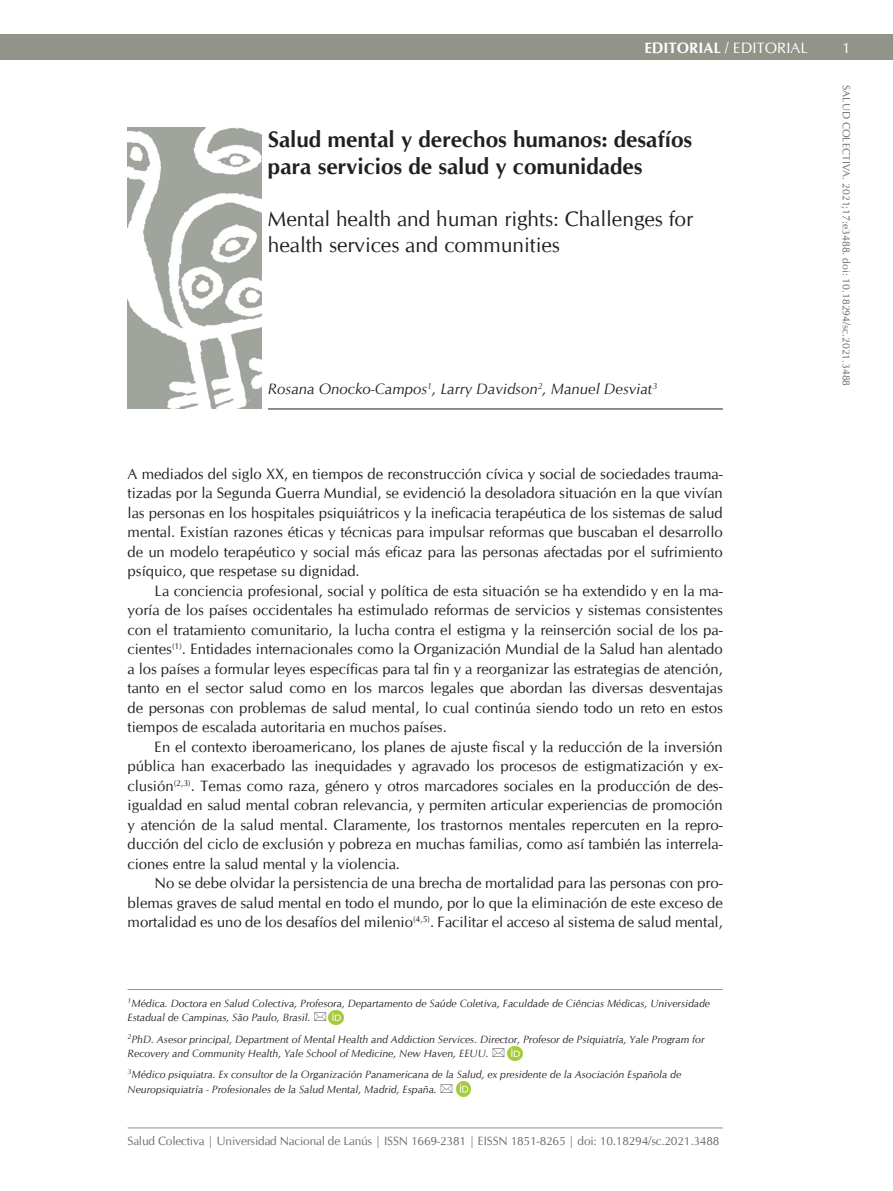
<style>
.page{position:relative;width:893px;height:1191px;background:#fff}
.page>*{position:absolute;margin:0;border:0;box-sizing:border-box;transform-origin:0 0}
.t1{font:700 22.5px/27px "CG Omega";color:#231f20}
.t2{font:21px/25.2px "CG Omega";color:#231f20}
.t3{font:15px/19.5px "CG Omega";color:#231f20;text-align:justify}
.t4{font:italic 15px "CG Omega";color:#231f20}
.t5{font:700 15px "CG Omega";color:#fff}
.t6{font:15px "CG Omega";color:#fff}
.t7{font:12px "CG Omega";letter-spacing:-.015em;color:#6c6d70}
.t8{font:italic 10.5px/14.4px "CG Omega";color:#231f20}
.t9{font:10.5px "CG Omega";color:#6c6d70}
.s1{font-weight:400}
</style>
<div class="page">
<div style="left:0;top:34px;width:893px;height:26px;background:#939389"></div>
<img style="left:128px;top:128px;width:133px;height:280px">
<hr style="left:128px;top:1127px;width:595px;height:1px;background:#939389">
<hr style="left:268px;top:409px;width:455px;height:1px;background:#231f20">
<hr style="left:128px;top:989px;width:595px;height:1px;background:#939598">
<img style="left:329px;top:1010px;width:14px;height:14px">
<img style="left:507px;top:1046px;width:15px;height:15px">
<img style="left:456px;top:1081px;width:15px;height:15px">
<p class="t5" style="left:644px;top:38px;width:165px">EDITORIAL / <span class="s1">EDITORIAL</span></p>
<p class="t6" style="left:842px;top:39px;width:10px">1</p>
<p class="t9" style="left:852px;top:85px;width:303px;rotate:90deg">SALUD COLECTIVA. 2021;17:e3488. doi: 10.18294/sc.2021.3488</p>
<h1 class="t1" style="left:268px;top:126px;width:426px">Salud mental y derechos humanos: desafíos para servicios de salud y comunidades</h1>
<h2 class="t2" style="left:268px;top:207px;width:427px">Mental health and human rights: Challenges for health services and communities</h2>
<p class="t4" style="left:268px;top:379px;width:391px">Rosana Onocko-Campos<sup>1</sup>, Larry Davidson<sup>2</sup>, Manuel Desviat<sup>3</sup></p>
<p class="t3" style="left:128px;top:464px;width:597px">A mediados del siglo XX, en tiempos de reconstrucción cívica y social de sociedades trauma&shy;tizadas por la Segunda Guerra Mundial, se evidenció la desoladora situación en la que vivían las personas en los hospitales psiquiátricos y la ineficacia terapéutica de los sistemas de salud mental. Existían razones éticas y técnicas para impulsar reformas que buscaban el desarrollo de un modelo terapéutico y social más eficaz para las personas afectadas por el sufrimiento psíquico, que respetase su dignidad.</p>
<p class="t3" style="left:128px;top:581px;width:597px;text-indent:27px">La conciencia profesional, social y política de esta situación se ha extendido y en la ma&shy;yoría de los países occidentales ha estimulado reformas de servicios y sistemas consistentes con el tratamiento comunitario, la lucha contra el estigma y la reinserción social de los pa&shy;cientes<sup>(1)</sup>. Entidades internacionales como la Organización Mundial de la Salud han alentado a los países a formular leyes específicas para tal fin y a reorganizar las estrategias de atención, tanto en el sector salud como en los marcos legales que abordan las diversas desventajas de personas con problemas de salud mental, lo cual continúa siendo todo un reto en estos tiempos de escalada autoritaria en muchos países.</p>
<p class="t3" style="left:128px;top:737px;width:597px;text-indent:27px">En el contexto iberoamericano, los planes de ajuste fiscal y la reducción de la inversión pública han exacerbado las inequidades y agravado los procesos de estigmatización y ex&shy;clusión<sup>(2,3)</sup>. Temas como raza, género y otros marcadores sociales en la producción de des&shy;igualdad en salud mental cobran relevancia, y permiten articular experiencias de promoción y atención de la salud mental. Claramente, los trastornos mentales repercuten en la repro&shy;ducción del ciclo de exclusión y pobreza en muchas familias, como así también las interrela&shy;ciones entre la salud mental y la violencia.</p>
<p class="t3" style="left:128px;top:873px;width:597px;text-indent:27px">No se debe olvidar la persistencia de una brecha de mortalidad para las personas con pro&shy;blemas graves de salud mental en todo el mundo, por lo que la eliminación de este exceso de mortalidad es uno de los desafíos del milenio<sup>(4,5)</sup>. Facilitar el acceso al sistema de salud mental,</p>
<p class="t8" style="left:128px;top:996px;width:584px"><sup>1</sup>Médica. Doctora en Salud Colectiva, Profesora, Departamento de Saúde Coletiva, Faculdade de Ciências Médicas, Universidade<br>Estadual de Campinas, São Paulo, Brasil.</p>
<p class="t8" style="left:128px;top:1032px;width:578px"><sup>2</sup>PhD. Asesor principal, Department of Mental Health and Addiction Services. Director, Profesor de Psiquiatría, Yale Program for<br>Recovery and Community Health, Yale School of Medicine, New Haven, EEUU.</p>
<p class="t8" style="left:128px;top:1067px;width:555px"><sup>3</sup>Médico psiquiatra. Ex consultor de la Organización Panamericana de la Salud, ex presidente de la Asociación Española de<br>Neuropsiquiatría - Profesionales de la Salud Mental, Madrid, España.</p>
<p class="t7" style="left:128px;top:1133px;width:593px">Salud Colectiva | Universidad Nacional de Lanús | ISSN 1669-2381 | EISSN 1851-8265 | doi: 10.18294/sc.2021.3488</p>
</div>
